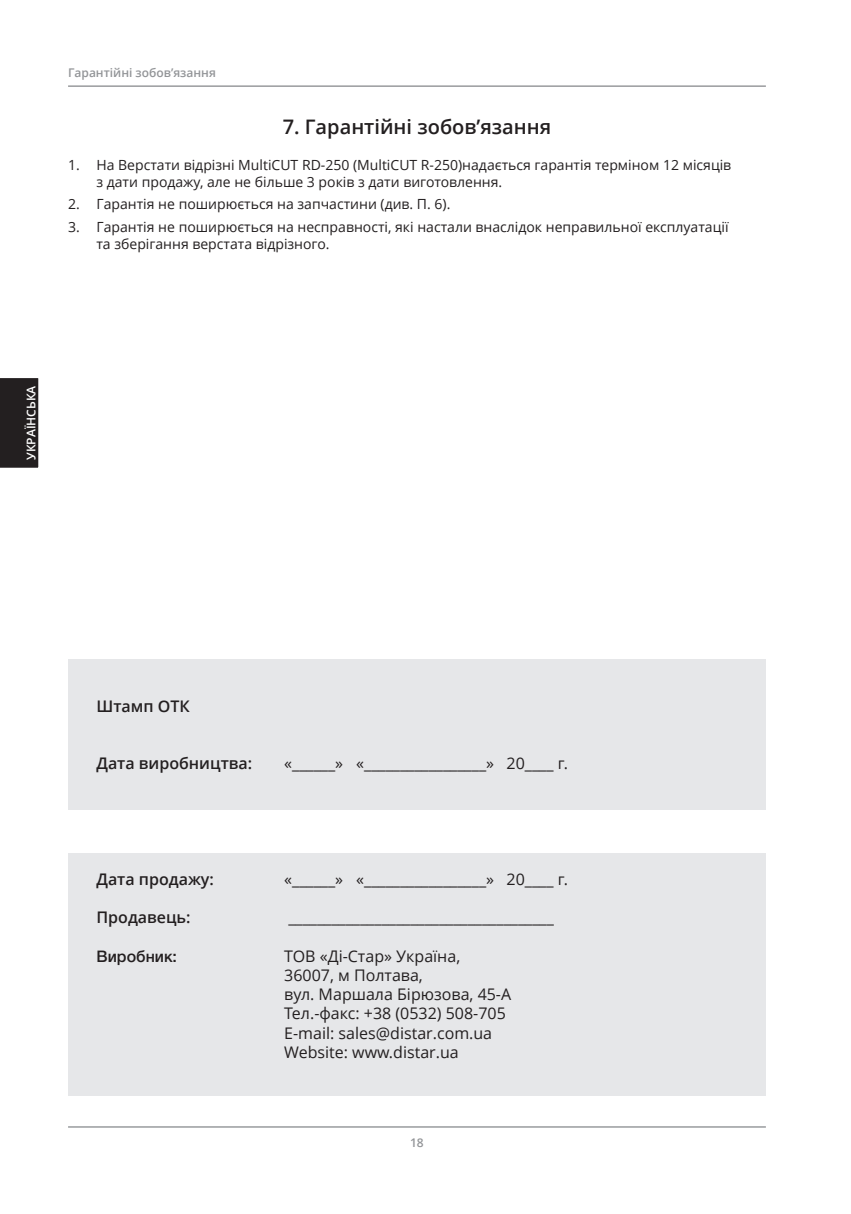
<style>
.page{position:relative;width:851px;height:1214px;background:#fff}
.page>*{position:absolute;margin:0;border:0;box-sizing:border-box;transform-origin:0 0}
.t1{font:600 20px "Open Sans";color:#231f20}
.t2{font:16px/19.2px "Open Sans";color:#231f20}
.t3{font:600 16px "Open Sans";color:#231f20}
.t4{font:500 16px "Helvetica Neue Cyr";color:#231f20}
.t5{font:14px/16.8px "Open Sans";color:#231f20}
.t6{font:600 12px "Open Sans";color:#939598}
.t7{font:600 12px "Open Sans";color:#fff}
</style>
<div class="page">
<hr style="left:68px;top:85px;width:697px;height:2px;background:#939598">
<hr style="left:68px;top:1126px;width:697px;height:1px;background:#939598">
<div style="left:68px;top:853px;width:697px;height:243px;background:#e6e7e9"></div>
<div style="left:68px;top:659px;width:697px;height:150px;background:#e6e7e9"></div>
<div style="left:0;top:378px;width:39px;height:90px;background:#231f20"></div>
<p class="t6" style="left:68px;top:65px;width:149px">Гарантійні зобов’язання</p>
<h1 class="t1" style="left:283px;top:113px;width:270px">7. Гарантійні зобов’язання</h1>
<p class="t5" style="left:96px;top:156px;width:636px;text-indent:-28px">1. На Верстати відрізні MultiCUT RD-250 (MultiCUT R-250)надається гарантія терміном 12 місяців з дати продажу, але не більше 3 років з дати виготовлення.</p>
<p class="t5" style="left:68px;top:195px;width:384px">2. Гарантія не поширюється на запчастини (див. П. 6).</p>
<p class="t5" style="left:96px;top:218px;width:633px;text-indent:-28px">3. Гарантія не поширюється на несправності, які настали внаслідок неправильної експлуатації та зберігання верстата відрізного.</p>
<p class="t7" style="left:23px;top:460px;width:76px;rotate:-90deg">УКРАЇНСЬКА</p>
<p class="t3" style="left:96px;top:694px;width:95px">Штамп ОТК</p>
<p class="t3" style="left:96px;top:752px;width:157px">Дата виробництва:</p>
<p class="t2" style="left:284px;top:753px;width:285px">«______» «_________________» 20____ г.</p>
<p class="t3" style="left:96px;top:868px;width:119px">Дата продажу:</p>
<p class="t2" style="left:284px;top:869px;width:285px">«______» «_________________» 20____ г.</p>
<p class="t3" style="left:96px;top:906px;width:96px">Продавець:</p>
<p class="t2" style="left:288px;top:907px;width:267px">_____________________________________</p>
<p class="t4" style="left:96px;top:947px;width:82px">Виробник:</p>
<p class="t2" style="left:284px;top:945px;width:228px">ТОВ «Ді-Стар» Україна,<br>36007, м Полтава,<br>вул. Маршала Бірюзова, 45-А<br>Тел.-факс: +38 (0532) 508-705<br>E-mail: sales@distar.com.ua<br>Website: www.distar.ua</p>
<p class="t6" style="left:410px;top:1133px;width:15px">18</p>
</div>
